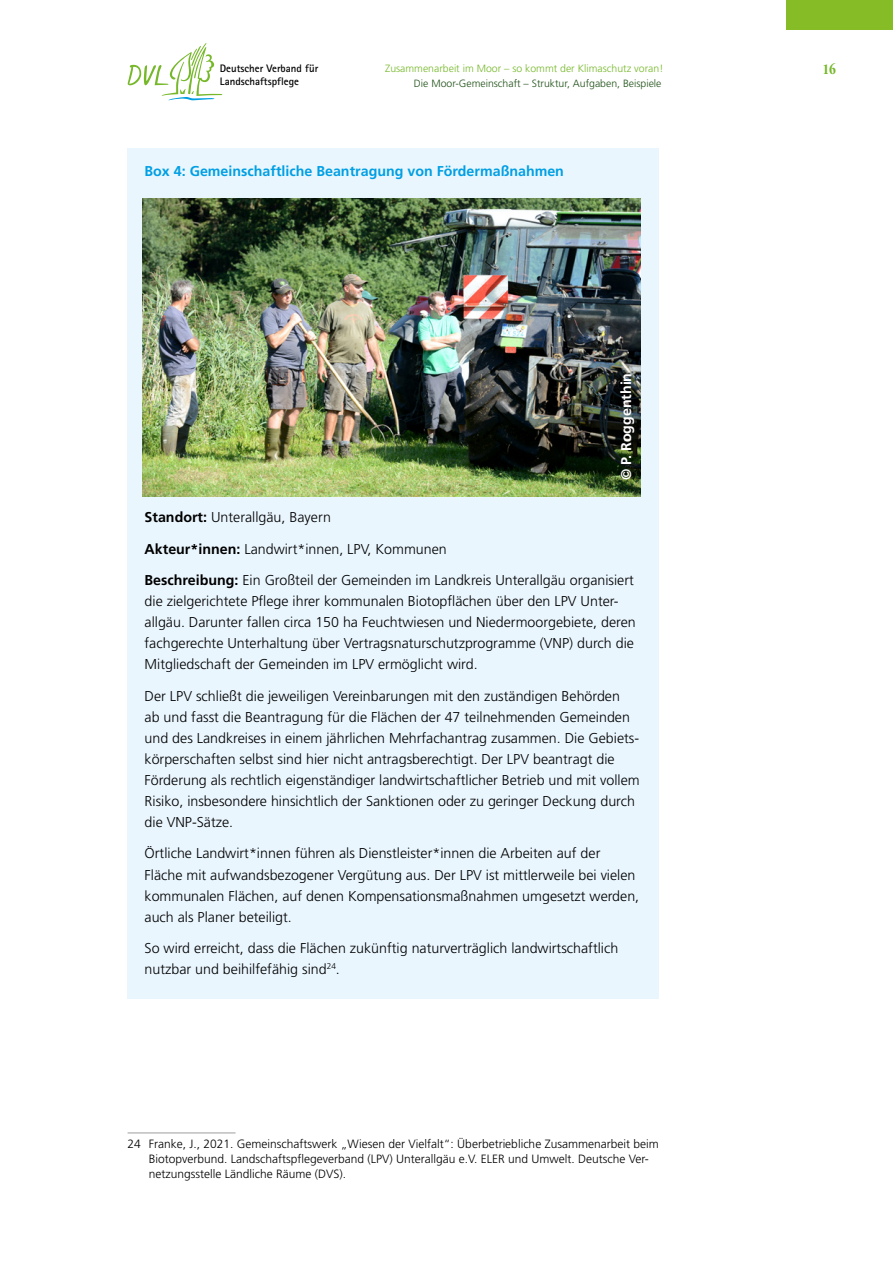
<style>
.page{position:relative;width:893px;height:1263px;background:#fff}
.page>*{position:absolute;margin:0;border:0;box-sizing:border-box;transform-origin:0 0}
.t1{font:700 condensed 15px "ITC Garamond Std";color:#76b82a}
.LT_1-sp_Einzug_Box{font:300 14.25px/21px "Frutiger LT Std";color:#000}
.BOX_-_blau_1sp{font:700 14.25px "Frutiger LT Std";color:#009fe3}
.LT_1-Sp{font:700 14.25px "Frutiger LT Std";color:#fff}
.Fußnote{font:300 12px/15px "Frutiger LT Std";color:#000}
.t2{font:700 10.8px "Rotis Sans Serif";color:#000}
.t3{font:300 10.5px "Frutiger LT Std";color:#205118}
.t4{font:300 10.5px "Frutiger LT Std";color:#76b82a}
.s1{font-weight:700}
</style>
<div class="page">
<div style="left:787px;top:0;width:106px;height:30px;background:#86bc25"></div>
<svg style="left:128px;top:43px;width:95px;height:58px"></svg>
<div style="left:128px;top:148px;width:531px;height:851px;background:#eaf6fe"></div>
<hr style="left:128px;top:1133px;width:108px;height:1px;background:#9d9d9c">
<img style="left:143px;top:198px;width:497px;height:298px">
<p class="t2" style="left:220px;top:62px;width:100px">Deutscher Verband für</p>
<p class="t1" style="left:822px;top:61px;width:15px">16</p>
<p class="t2" style="left:220px;top:75px;width:81px">Landschaftspflege</p>
<p class="t3" style="left:414px;top:77px;width:249px">Die Moor-Gemeinschaft – Struktur, Aufgaben, Beispiele</p>
<p class="t4" style="left:385px;top:62px;width:280px">Zusammenarbeit im Moor – so kommt der Klimaschutz voran!</p>
<p class="BOX_-_blau_1sp" style="left:145px;top:162px;width:421px">Box 4: Gemeinschaftliche Beantragung von Fördermaßnahmen</p>
<p class="LT_1-Sp" style="left:618px;top:480px;width:109px;rotate:-90deg">© P. Roggenthin</p>
<p class="LT_1-sp_Einzug_Box" style="left:145px;top:507px;width:188px"><span class="s1">Standort:</span> Unterallgäu, Bayern</p>
<p class="LT_1-sp_Einzug_Box" style="left:145px;top:539px;width:304px"><span class="s1">Akteur*innen:</span> Landwirt*innen, LPV, Kommunen</p>
<p class="LT_1-sp_Einzug_Box" style="left:145px;top:570px;width:493px"><span class="s1">Beschreibung:</span> Ein Großteil der Gemeinden im Landkreis Unterallgäu organisiert die zielgerichtete Pflege ihrer kommunalen Biotopflächen über den LPV Unter&shy;allgäu. Darunter fallen circa 150 ha Feuchtwiesen und Niedermoorgebiete, deren fachgerechte Unterhaltung über Vertragsnaturschutzprogramme (VNP) durch die Mitgliedschaft der Gemeinden im LPV ermöglicht wird.</p>
<p class="LT_1-sp_Einzug_Box" style="left:145px;top:686px;width:497px">Der LPV schließt die jeweiligen Vereinbarungen mit den zuständigen Behörden<br>ab und fasst die Beantragung für die Flächen der 47 teilnehmenden Gemeinden und des Landkreises in einem jährlichen Mehrfachantrag zusammen. Die Gebiets&shy;körperschaften selbst sind hier nicht antragsberechtigt. Der LPV beantragt die Förderung als rechtlich eigenständiger landwirtschaftlicher Betrieb und mit vollem Risiko, insbesondere hinsichtlich der Sanktionen oder zu geringer Deckung durch die VNP-Sätze.</p>
<p class="LT_1-sp_Einzug_Box" style="left:145px;top:843px;width:496px">Örtliche Landwirt*innen führen als Dienstleister*innen die Arbeiten auf der Fläche mit aufwandsbezogener Vergütung aus. Der LPV ist mittlerweile bei vielen kommunalen Flächen, auf denen Kompensationsmaßnahmen umgesetzt werden, auch als Planer beteiligt.</p>
<p class="LT_1-sp_Einzug_Box" style="left:145px;top:938px;width:475px">So wird erreicht, dass die Flächen zukünftig naturverträglich landwirtschaftlich nutzbar und beihilfefähig sind<sup>24</sup>.</p>
<p class="Fußnote" style="left:149px;top:1136px;width:511px;text-indent:-21px">24 Franke, J., 2021. Gemeinschaftswerk „Wiesen der Vielfalt“: Überbetriebliche Zusammenarbeit beim<br>Biotopverbund. Landschaftspflegeverband (LPV) Unterallgäu e.V. ELER und Umwelt. Deutsche Ver&shy;netzungsstelle Ländliche Räume (DVS).</p>
</div>
